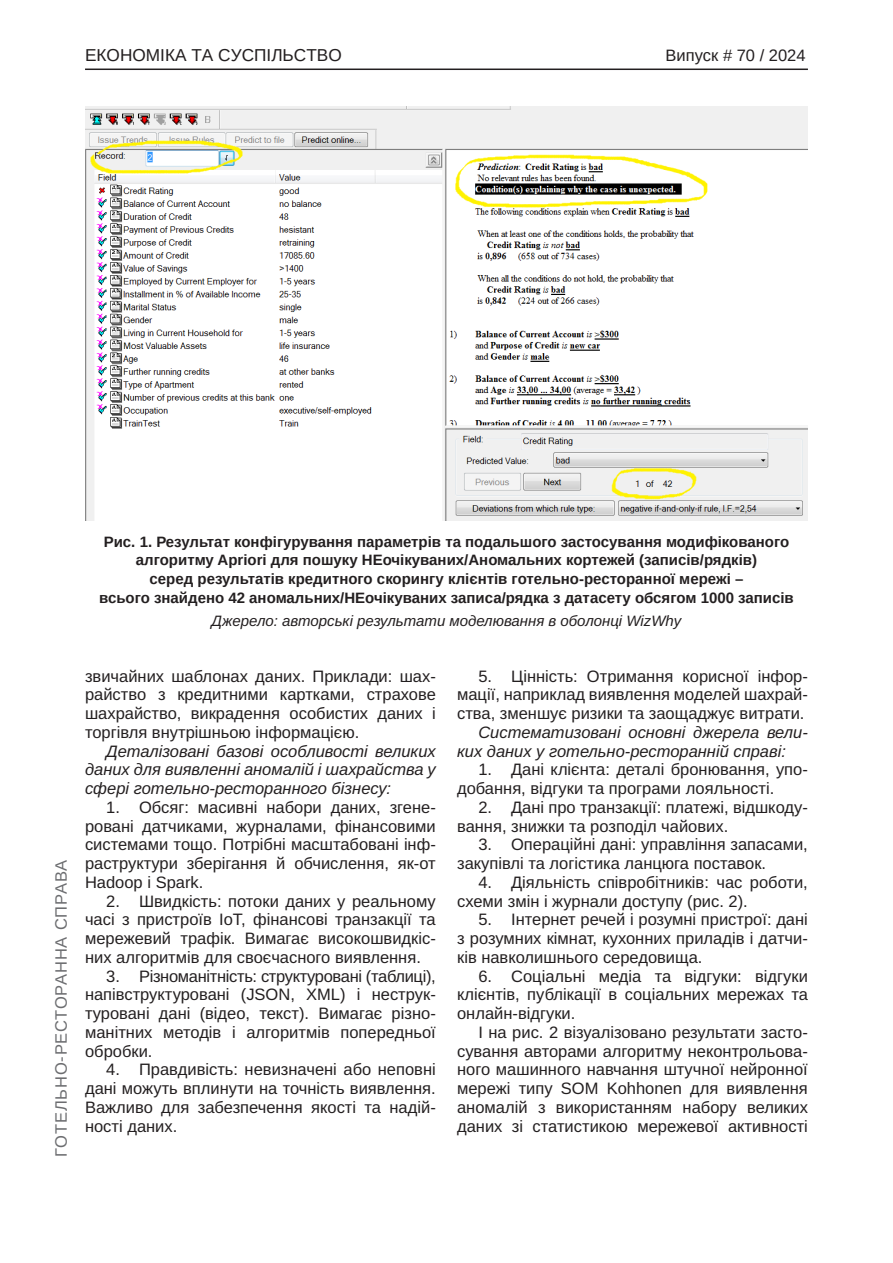
<style>
.page{position:relative;width:893px;height:1263px;background:#fff}
.page>*{position:absolute;margin:0;border:0;box-sizing:border-box;transform-origin:0 0}
.t1{font:17.25px "Arimo";color:#231f20}
.Текст_основной_G{font:16.5px/18.8px "Arimo";color:#231f20;text-align:justify}
.Текст_основной_G-2{font:italic 16.5px/18.8px "Arimo";color:#231f20;text-align:justify}
.t2{font:16.5px "Arimo";letter-spacing:.05em;color:#6c6d70}
.t3{font:16.5px "Arimo";color:#231f20}
.Рисунок_N{font:700 15px/18.8px "Arimo";color:#231f20;text-align:center}
.Джерело{font:italic 15px "Arimo";color:#231f20}
</style>
<div class="page">
<hr style="left:85px;top:69px;width:723px;height:1px;background:#231f20">
<img style="left:85px;top:106px;width:723px;height:414px">
<p class="t1" style="left:85px;top:45px;width:258px">ЕКОНОМІКА ТА СУСПІЛЬСТВО</p>
<p class="t3" style="left:665px;top:46px;width:142px">Випуск # 70 / 2024</p>
<p class="t2" style="left:52px;top:1157px;width:298px;rotate:-90deg">ГОТЕЛЬНО-РЕСТОРАННА СПРАВА</p>
<p class="Рисунок_N" style="left:104px;top:532px;width:687px">Рис. 1. Результат конфігурування параметрів та подальшого застосування модифікованого алгоритму Apriori для пошуку НЕочікуваних/Аномальних кортежей (записів/рядків)</p>
<p class="Рисунок_N" style="left:150px;top:570px;width:595px">серед результатів кредитного скорингу клієнтів готельно-ресторанної мережі –</p>
<p class="Рисунок_N" style="left:99px;top:589px;width:696px">всього знайдено 42 аномальних/НЕочікуваних записа/рядка з датасету обсягом 1000 записів</p>
<p class="Джерело" style="left:212px;top:610px;width:471px">Джерело: авторські результати моделювання в оболонці WizWhy</p>
<p class="Текст_основной_G" style="left:85px;top:667px;width:352px">звичайних шаблонах даних. Приклади: шах&shy;райство з кредитними картками, страхове шахрайство, викрадення особистих даних і торгівля внутрішньою інформацією.</p>
<p class="Текст_основной_G-2" style="left:85px;top:742px;width:352px;text-indent:21px">Деталізовані базові особливості великих даних для виявленні аномалій і шахрайства у сфері готельно-ресторанного бізнесу:</p>
<p class="Текст_основной_G" style="left:85px;top:798px;width:352px;text-indent:21px">1. Обсяг: масивні набори даних, згене&shy;ровані датчиками, журналами, фінансовими системами тощо. Потрібні масштабовані інф&shy;раструктури зберігання й обчислення, як-от Hadoop і Spark.</p>
<p class="Текст_основной_G" style="left:85px;top:892px;width:352px;text-indent:21px">2. Швидкість: потоки даних у реальному часі з пристроїв IoT, фінансові транзакції та мережевий трафік. Вимагає високошвидкіс&shy;них алгоритмів для своєчасного виявлення.</p>
<p class="Текст_основной_G" style="left:85px;top:967px;width:352px;text-indent:21px">3. Різноманітність: структуровані (таблиці), напівструктуровані (JSON, XML) і неструк&shy;туровані дані (відео, текст). Вимагає різно&shy;манітних методів і алгоритмів попередньої обробки.</p>
<p class="Текст_основной_G" style="left:85px;top:1060px;width:352px;text-indent:21px">4. Правдивість: невизначені або неповні дані можуть вплинути на точність виявлення.<br>Важливо для забезпечення якості та надій&shy;ності даних.</p>
<p class="Текст_основной_G" style="left:457px;top:667px;width:352px;text-indent:21px">5. Цінність: Отримання корисної інфор&shy;мації, наприклад виявлення моделей шахрай&shy;ства, зменшує ризики та заощаджує витрати.</p>
<p class="Текст_основной_G-2" style="left:457px;top:723px;width:352px;text-indent:21px">Систематизовані основні джерела вели&shy;ких даних у готельно-ресторанній справі:</p>
<p class="Текст_основной_G" style="left:457px;top:760px;width:352px;text-indent:21px">1. Дані клієнта: деталі бронювання, упо&shy;добання, відгуки та програми лояльності.</p>
<p class="Текст_основной_G" style="left:457px;top:798px;width:352px;text-indent:21px">2. Дані про транзакції: платежі, відшкоду&shy;вання, знижки та розподіл чайових.</p>
<p class="Текст_основной_G" style="left:457px;top:835px;width:352px;text-indent:21px">3. Операційні дані: управління запасами, закупівлі та логістика ланцюга поставок.</p>
<p class="Текст_основной_G" style="left:457px;top:873px;width:352px;text-indent:21px">4. Діяльність співробітників: час роботи, схеми змін і журнали доступу (рис. 2).</p>
<p class="Текст_основной_G" style="left:457px;top:910px;width:352px;text-indent:21px">5. Інтернет речей і розумні пристрої: дані з розумних кімнат, кухонних приладів і датчи&shy;ків навколишнього середовища.</p>
<p class="Текст_основной_G" style="left:457px;top:967px;width:352px;text-indent:21px">6. Соціальні медіа та відгуки: відгуки клієнтів, публікації в соціальних мережах та онлайн-відгуки.</p>
<p class="Текст_основной_G" style="left:457px;top:1023px;width:352px;text-indent:21px">І на рис. 2 візуалізовано результати засто&shy;сування авторами алгоритму неконтрольова&shy;ного машинного навчання штучної нейронної мережі типу SOM Kohhonen для виявлення аномалій з використанням набору великих даних зі статистикою мережевої активності</p>
</div>
